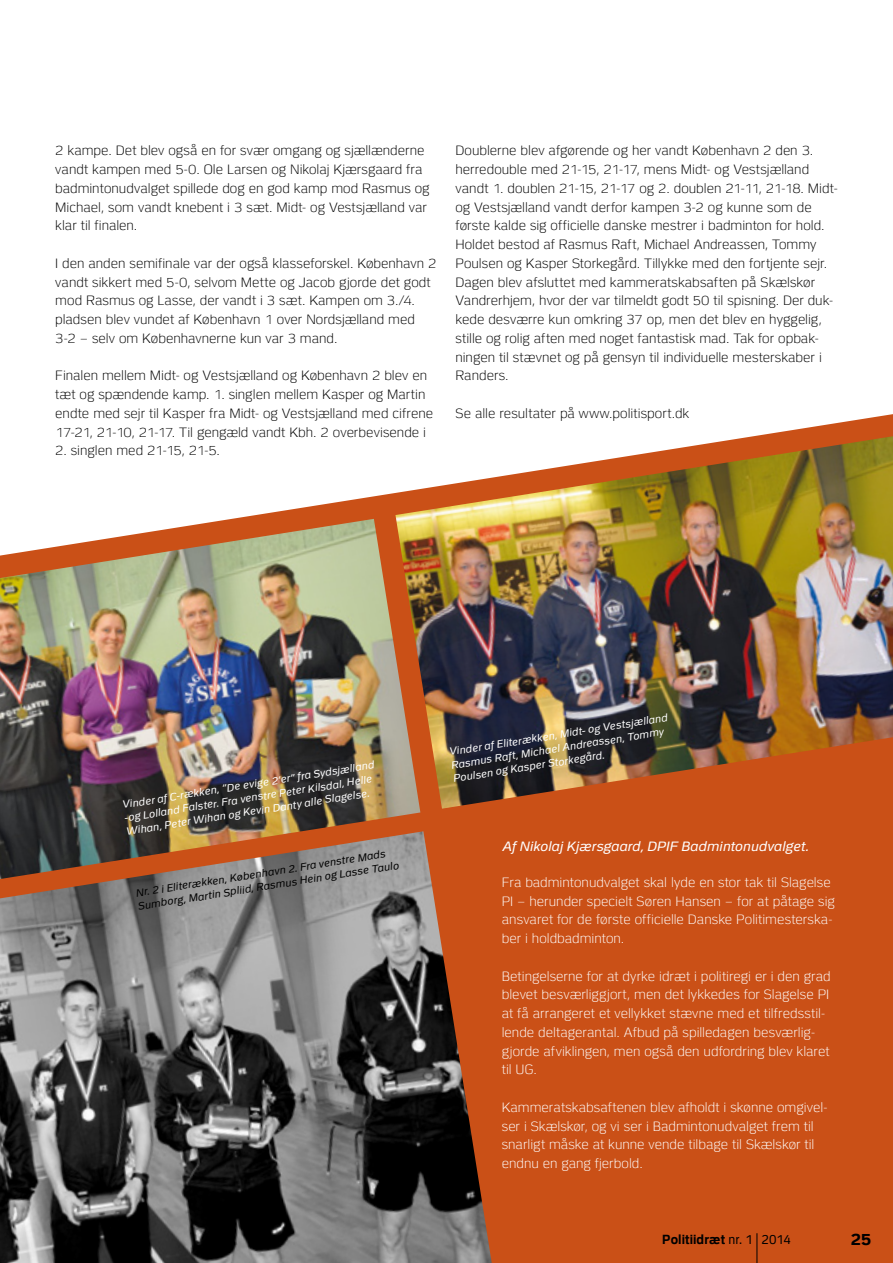
<style>
.page{position:relative;width:893px;height:1263px;background:#fff}
.page>*{position:absolute;margin:0;border:0;box-sizing:border-box;transform-origin:0 0}
.t1{font:700 16.5px "Politi";color:#000}
.t2{font:300 13.5px/18.8px "Politi";color:#000}
.t3{font:300 13.5px/18.8px "Politi";color:#fff}
.t4{font:italic 13.5px "Politi";letter-spacing:.01em;color:#fff}
.t5{font:700 13.2px "Politi";letter-spacing:.01em;color:#000;scale:.91 1}
.t6{font:italic 10.5px/13.5px "Politi";color:#fff}
.t7{font:italic 10.5px/13.5px "Politi";color:#000}
.s1{font-weight:400}
</style>
<div class="page">
<svg style="left:231px;top:414px;width:662px;height:849px;background:#d06431"></svg>
<hr style="left:757px;top:1233px;width:1px;height:30px;background:#000">
<img style="left:395px;top:436px;width:498px;height:373px">
<img style="left:0;top:519px;width:420px;height:312px">
<img style="left:0;top:831px;width:492px;height:432px">
<p class="t2" style="left:55px;top:142px;width:376px">2 kampe. Det blev også en for svær omgang og sjællænderne vandt kampen med 5-0. Ole Larsen og Nikolaj Kjærsgaard fra badmintonudvalget spillede dog en god kamp mod Rasmus og Michael, som vandt knebent i 3 sæt. Midt- og Vestsjælland var klar til finalen.</p>
<p class="t2" style="left:55px;top:254px;width:383px">I den anden semifinale var der også klasseforskel. København 2 vandt sikkert med 5-0, selvom Mette og Jacob gjorde det godt mod Rasmus og Lasse, der vandt i 3 sæt. Kampen om 3./4. pladsen blev vundet af København 1 over Nordsjælland med 3-2 – selv om Københavnerne kun var 3 mand.</p>
<p class="t2" style="left:55px;top:367px;width:379px">Finalen mellem Midt- og Vestsjælland og København 2 blev en tæt og spændende kamp. 1. singlen mellem Kasper og Martin endte med sejr til Kasper fra Midt- og Vestsjælland med cifrene 17-21, 21-10, 21-17. Til gengæld vandt Kbh. 2 overbevisende i</p>
<p class="t2" style="left:55px;top:442px;width:166px">2. singlen med 21-15, 21-5.</p>
<p class="t2" style="left:455px;top:142px;width:384px">Doublerne blev afgørende og her vandt København 2 den 3. herredouble med 21-15, 21-17, mens Midt- og Vestsjælland vandt 1. doublen 21-15, 21-17 og 2. doublen 21-11, 21-18. Midt&shy;og Vestsjælland vandt derfor kampen 3-2 og kunne som de første kalde sig officielle danske mestrer i badminton for hold.<br>Holdet bestod af Rasmus Raft, Michael Andreassen, Tommy Poulsen og Kasper Storkegård. Tillykke med den fortjente sejr.<br>Dagen blev afsluttet med kammeratskabsaften på Skælskør Vandrerhjem, hvor der var tilmeldt godt 50 til spisning. Der duk&shy;kede desværre kun omkring 37 op, men det blev en hyggelig, stille og rolig aften med noget fantastisk mad. Tak for opbak&shy;ningen til stævnet og på gensyn til individuelle mesterskaber i Randers.</p>
<p class="t2" style="left:455px;top:404px;width:235px">Se alle resultater på www.politisport.dk</p>
<p class="t6" style="left:121px;top:798px;width:256px;rotate:-9deg">Vinder af C-rækken, “De evige 2’er” fra Sydsjælland -og Lolland Falster. Fra venstre Peter Kilsdal, Helle<br>Wihan, Peter Wihan og Kevin Danty alle Slagelse.</p>
<p class="t7" style="left:134px;top:886px;width:266px;rotate:-9deg">Nr. 2 i Eliterækken, København 2. Fra venstre Mads<br>Sumborg, Martin Spliid, Rasmus Hein og Lasse Taulo</p>
<p class="t6" style="left:448px;top:745px;width:223px;rotate:-9deg">Vinder af Eliterækken, Midt- og Vestsjælland<br>Rasmus Raft, Michael Andreassen, Tommy<br>Poulsen og Kasper Storkegård.</p>
<p class="t4" style="left:502px;top:839px;width:308px">Af Nikolaj Kjærsgaard, DPIF Badmintonudvalget.</p>
<p class="t3" style="left:502px;top:873px;width:335px">Fra badmintonudvalget skal lyde en stor tak til Slagelse PI – herunder specielt Søren Hansen – for at påtage sig ansvaret for de første officielle Danske Politimesterska&shy;ber i holdbadminton.</p>
<p class="t3" style="left:502px;top:967px;width:330px">Betingelserne for at dyrke idræt i politiregi er i den grad blevet besværliggjort, men det lykkedes for Slagelse PI at få arrangeret et vellykket stævne med et tilfredsstil&shy;lende deltagerantal. Afbud på spilledagen besværlig&shy;gjorde afviklingen, men også den udfordring blev klaret til UG.</p>
<p class="t3" style="left:502px;top:1098px;width:327px">Kammeratskabsaftenen blev afholdt i skønne omgivel&shy;ser i Skælskør, og vi ser i Badmintonudvalget frem til snarligt måske at kunne vende tilbage til Skælskør til endnu en gang fjerbold.</p>
<p class="t5" style="left:662px;top:1232px;width:143px">Politiidræt <span class="s1">nr. 1 2014</span></p>
<p class="t1" style="left:851px;top:1230px;width:22px">25</p>
</div>
